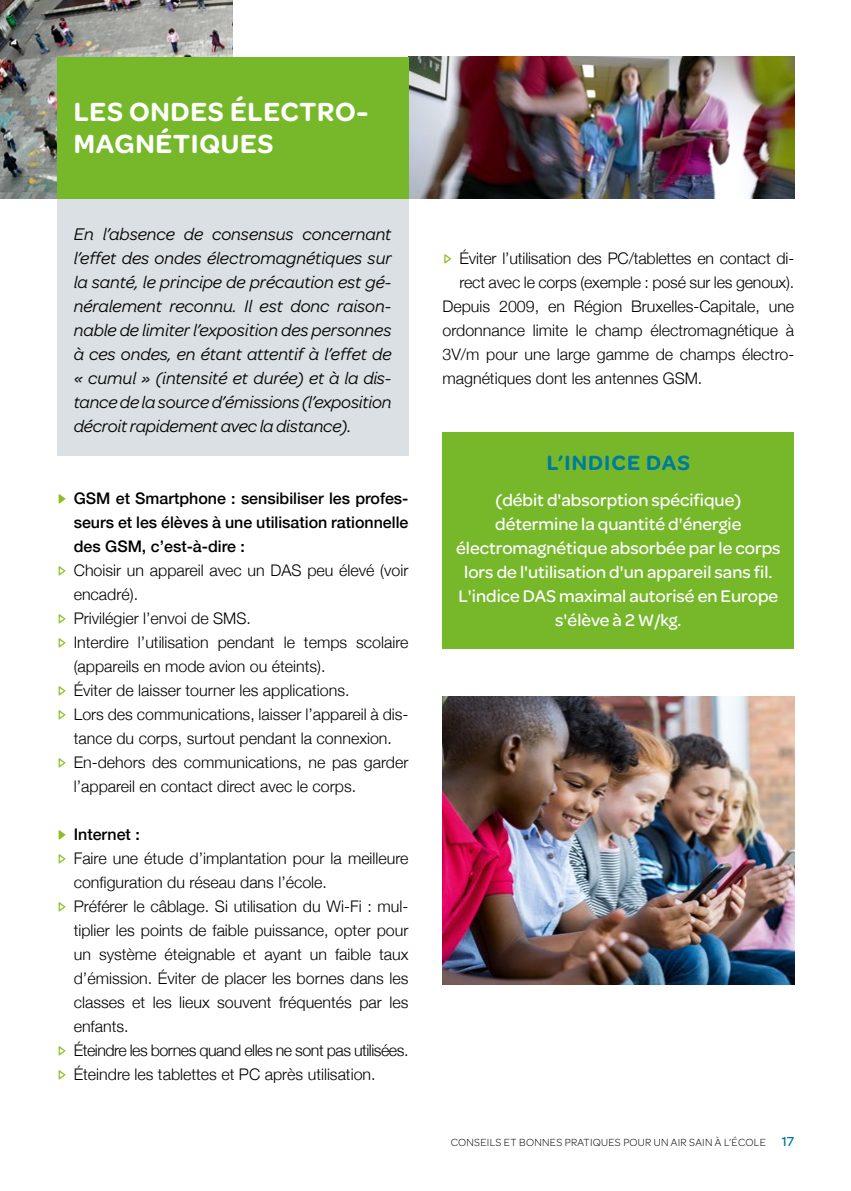
<style>
.page{position:relative;width:851px;height:1191px;background:#fff}
.page>*{position:absolute;margin:0;border:0;box-sizing:border-box;transform-origin:0 0}
.New-TitreBlanc-FondR{font:600 28px/32px "Omnes";letter-spacing:.025em;color:#fff}
.Titre_Tendance{font:600 22px "Omnes";letter-spacing:.05em;color:#007a9d}
.New-Intro-FondGrisFR{font:italic 18px/24px "Omnes";letter-spacing:-.01em;color:#000;text-align:justify}
.New-EncadréVert-Text{font:500 18px/24px "Omnes";color:#fff;text-align:center}
.Body{font:300 16px/24px "Helvetica Neue";color:#000}
.t1{font:500 16px/24px "Helvetica Neue";color:#000;text-align:justify}
.Body-2{font:300 16px "Helvetica Neue";letter-spacing:-.03em;color:#000}
.t2{font:300 11px "Omnes";letter-spacing:.025em;color:#000}
.s1{font-family:"Omnes";font-weight:500;color:#8dbe22}
.s2{font-weight:500;font-size:14px;color:#007a9d}
</style>
<div class="page">
<img style="left:408px;top:57px;width:386px;height:141px">
<img style="left:0;top:0;width:232px;height:198px">
<div style="left:57px;top:198px;width:351px;height:258px;background:#dae0e3"></div>
<div style="left:57px;top:57px;width:351px;height:141px;background:#76b82a"></div>
<div style="left:442px;top:432px;width:352px;height:216px;background:#76b82a"></div>
<img style="left:442px;top:696px;width:352px;height:288px">
<p class="New-TitreBlanc-FondR" style="left:74px;top:95px;width:296px">LES ONDES ÉLECTRO-<br>MAGNÉTIQUES</p>
<p class="New-Intro-FondGrisFR" style="left:74px;top:221px;width:319px">En l’absence de consensus concernant l’effet des ondes électromagnétiques sur la santé, le principe de précaution est gé&shy;néralement reconnu. Il est donc raison&shy;nable de limiter l’exposition des personnes à ces ondes, en étant attentif à l’effet de « cumul » (intensité et durée) et à la dis&shy;tance de la source d’émissions (l’exposition décroit rapidement avec la distance).</p>
<p class="t1" style="left:74px;top:485px;width:336px">GSM et Smartphone : sensibiliser les profes&shy;seurs et les élèves à une utilisation rationnelle des GSM, c’est-à-dire :</p>
<p class="Body" style="left:74px;top:557px;width:336px;text-indent:-17px"><span class="s1">ǜ</span> Choisir un appareil avec un DAS peu élevé (voir encadré).</p>
<p class="Body" style="left:57px;top:605px;width:196px"><span class="s1">ǜ</span> Privilégier l’envoi de SMS.</p>
<p class="Body" style="left:74px;top:629px;width:336px;text-indent:-17px"><span class="s1">ǜ</span> Interdire l’utilisation pendant le temps scolaire (appareils en mode avion ou éteints).</p>
<p class="Body" style="left:57px;top:677px;width:294px"><span class="s1">ǜ</span> Éviter de laisser tourner les applications.</p>
<p class="Body" style="left:57px;top:701px;width:353px;text-align:center"><span class="s1">ǜ</span> Lors des communications, laisser l’appareil à dis&shy;tance du corps, surtout pendant la connexion.</p>
<p class="Body" style="left:74px;top:749px;width:336px;text-indent:-17px"><span class="s1">ǜ</span> En-dehors des communications, ne pas garder l’appareil en contact direct avec le corps.</p>
<p class="t1" style="left:74px;top:821px;width:68px">Internet :</p>
<p class="Body" style="left:74px;top:845px;width:336px;text-indent:-17px"><span class="s1">ǜ</span> Faire une étude d’implantation pour la meilleure configuration du réseau dans l’école.</p>
<p class="Body" style="left:74px;top:893px;width:336px;text-align:justify;text-indent:-17px"><span class="s1">ǜ</span> Préférer le câblage. Si utilisation du Wi-Fi : mul&shy;tiplier les points de faible puissance, opter pour un système éteignable et ayant un faible taux d’émission. Éviter de placer les bornes dans les classes et les lieux souvent fréquentés par les enfants.</p>
<p class="Body-2" style="left:57px;top:1037px;width:353px"><span class="s1">ǜ</span> Éteindre les bornes quand elles ne sont pas utilisées.</p>
<p class="Body" style="left:57px;top:1061px;width:320px"><span class="s1">ǜ</span> Éteindre les tablettes et PC après utilisation.</p>
<p class="Body" style="left:442px;top:245px;width:353px;text-align:right"><span class="s1">ǜ</span> Éviter l’utilisation des PC/tablettes en contact di&shy;rect avec le corps (exemple : posé sur les genoux).</p>
<p class="Body" style="left:442px;top:293px;width:353px;text-align:justify">Depuis 2009, en Région Bruxelles-Capitale, une ordonnance limite le champ électromagnétique à 3V/m pour une large gamme de champs électro&shy;magnétiques dont les antennes GSM.</p>
<p class="Titre_Tendance" style="left:546px;top:447px;width:145px">L’INDICE DAS</p>
<p class="New-EncadréVert-Text" style="left:456px;top:486px;width:326px">(débit d'absorption spécifique) détermine la quantité d'énergie électromagnétique absorbée par le corps lors de l'utilisation d'un appareil sans fil.<br>L'indice DAS maximal autorisé en Europe s'élève à 2 W/kg.</p>
<p class="t2" style="left:450px;top:1134px;width:345px">CONSEILS ET BONNES PRATIQUES POUR UN AIR SAIN À L’ÉCOLE <span class="s2">17</span></p>
</div>
